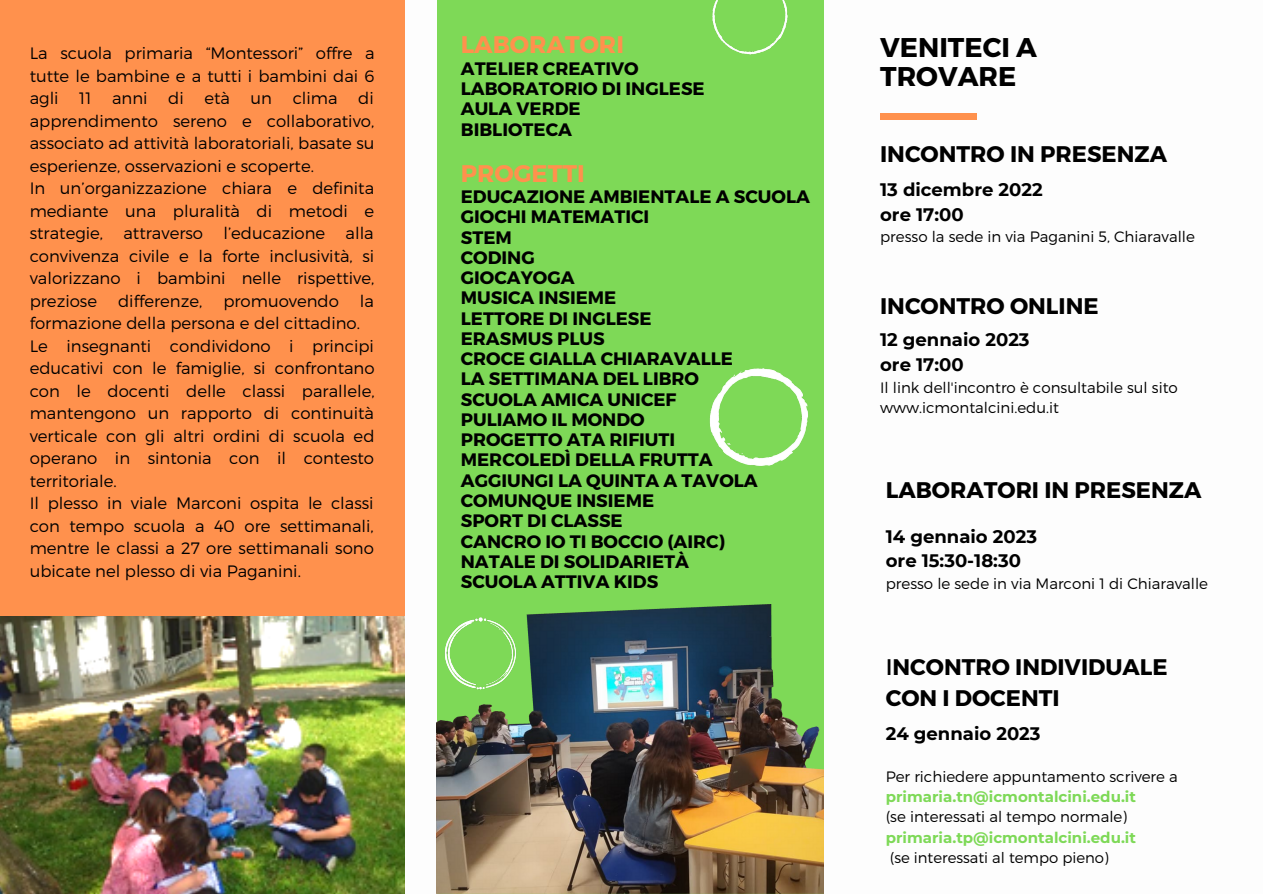
<style>
.page{position:relative;width:1263px;height:894px;background:#fff}
.page>*{position:absolute;margin:0;border:0;box-sizing:border-box;transform-origin:0 0}
.t1{font:700 27px/29.7px "Montserrat";color:#000}
.t2{font:700 24px "Montserrat";color:#ff914d}
.t3{font:700 22.5px/31.5px "Montserrat";color:#000}
.t4{font:700 18px/20.2px "Montserrat";color:#000}
.t5{font:300 16.5px/22.5px "Montserrat";color:#000}
.t6{font:300 15px/20.2px "Montserrat";color:#000}
.t7{font:700 15px "Montserrat";color:#7ed957}
.t8{font:300 14.85px "Montserrat";color:#000}
.s1{font-weight:400}
</style>
<div class="page">
<div style="left:0;top:0;width:405px;height:663px;background:#ff914d"></div>
<div style="left:437px;top:0;width:387px;height:893px;background:#7ed957"></div>
<div style="left:880px;top:113px;width:97px;height:7px;background:#ff914d"></div>
<img style="left:712px;top:0;width:76px;height:55px">
<img style="left:709px;top:368px;width:99px;height:98px">
<img style="left:0;top:616px;width:405px;height:277px">
<img style="left:437px;top:604px;width:387px;height:289px">
<p class="t5" style="left:30px;top:41px;width:347px">La scuola primaria “Montessori” offre a tutte le bambine e a tutti i bambini dai 6 agli 11 anni di età un clima di apprendimento sereno e collaborativo, associato ad attività laboratoriali, basate su esperienze, osservazioni e scoperte.<br>In un’organizzazione chiara e definita mediante una pluralità di metodi e strategie, attraverso l’educazione alla convivenza civile e la forte inclusività, si valorizzano i bambini nelle rispettive, preziose</p>
<p class="t5" style="left:118px;top:288px;width:86px">differenze,</p>
<p class="t5" style="left:223px;top:288px;width:117px">promuovendo</p>
<p class="t5" style="left:30px;top:288px;width:346px;text-indent:330px">la formazione della persona e del cittadino.<br>Le insegnanti condividono i principi educativi con le famiglie, si confrontano con le docenti delle classi parallele, mantengono un rapporto di continuità verticale con gli altri ordini di scuola ed operano in sintonia con il contesto territoriale.<br>Il plesso in viale Marconi ospita le classi con tempo scuola a 40 ore settimanali, mentre le classi a 27 ore settimanali sono ubicate nel plesso di via Paganini.</p>
<h2 class="t2" style="left:461px;top:29px;width:165px">LABORATORI</h2>
<p class="t4" style="left:461px;top:57px;width:245px">ATELIER CREATIVO<br>LABORATORIO DI INGLESE<br>AULA VERDE<br>BIBLIOTECA</p>
<h2 class="t2" style="left:461px;top:157px;width:125px">PROGETTI</h2>
<p class="t4" style="left:461px;top:185px;width:351px">EDUCAZIONE AMBIENTALE A SCUOLA<br>GIOCHI MATEMATICI<br>STEM<br>CODING<br>GIOCAYOGA<br>MUSICA INSIEME<br>LETTORE DI INGLESE<br>ERASMUS PLUS<br>CROCE GIALLA CHIARAVALLE<br>LA SETTIMANA DEL LIBRO<br>SCUOLA AMICA UNICEF<br>PULIAMO IL MONDO<br>PROGETTO ATA RIFIUTI<br>MERCOLEDÌ DELLA FRUTTA<br>AGGIUNGI LA QUINTA A TAVOLA<br>COMUNQUE INSIEME<br>SPORT DI CLASSE<br>CANCRO IO TI BOCCIO (AIRC)<br>NATALE DI SOLIDARIETÀ<br>SCUOLA ATTIVA KIDS</p>
<h1 class="t1" style="left:880px;top:31px;width:158px">VENITECI A<br>TROVARE</h1>
<h3 class="t3" style="left:880px;top:137px;width:288px">INCONTRO IN PRESENZA</h3>
<p class="t4" style="left:880px;top:177px;width:164px;line-height:24.8px">13 dicembre 2022 ore 17:00</p>
<p class="t6" style="left:880px;top:226px;width:316px">presso la sede in via Paganini 5, Chiaravalle</p>
<h3 class="t3" style="left:880px;top:289px;width:220px">INCONTRO ONLINE</h3>
<p class="t4" style="left:880px;top:327px;width:151px;line-height:24.8px">12 gennaio 2023 ore 17:00</p>
<p class="t6" style="left:880px;top:376px;width:299px">Il link dell'incontro è consultabile sul sito www.icmontalcini.edu.it</p>
<h3 class="t3" style="left:886px;top:473px;width:317px">LABORATORI IN PRESENZA</h3>
<p class="t4" style="left:886px;top:523px;width:153px;line-height:24.8px">14 gennaio 2023 ore 15:30-18:30</p>
<p class="t6" style="left:886px;top:572px;width:324px">presso le sede in via Marconi 1 di Chiaravalle</p>
<h3 class="t3" style="left:886px;top:649px;width:284px"><span class="s1">I</span>NCONTRO INDIVIDUALE<br>CON I DOCENTI</h3>
<p class="t4" style="left:886px;top:723px;width:156px">24 gennaio 2023</p>
<p class="t6" style="left:886px;top:765px;width:294px">Per richiedere appuntamento scrivere a</p>
<p class="t7" style="left:886px;top:787px;width:252px">primaria.tn@icmontalcini.edu.it</p>
<p class="t6" style="left:886px;top:805px;width:243px">(se interessati al tempo normale)</p>
<p class="t7" style="left:886px;top:827px;width:252px">primaria.tp@icmontalcini.edu.it</p>
<p class="t8" style="left:890px;top:847px;width:221px">(se interessati al tempo pieno)</p>
</div>
